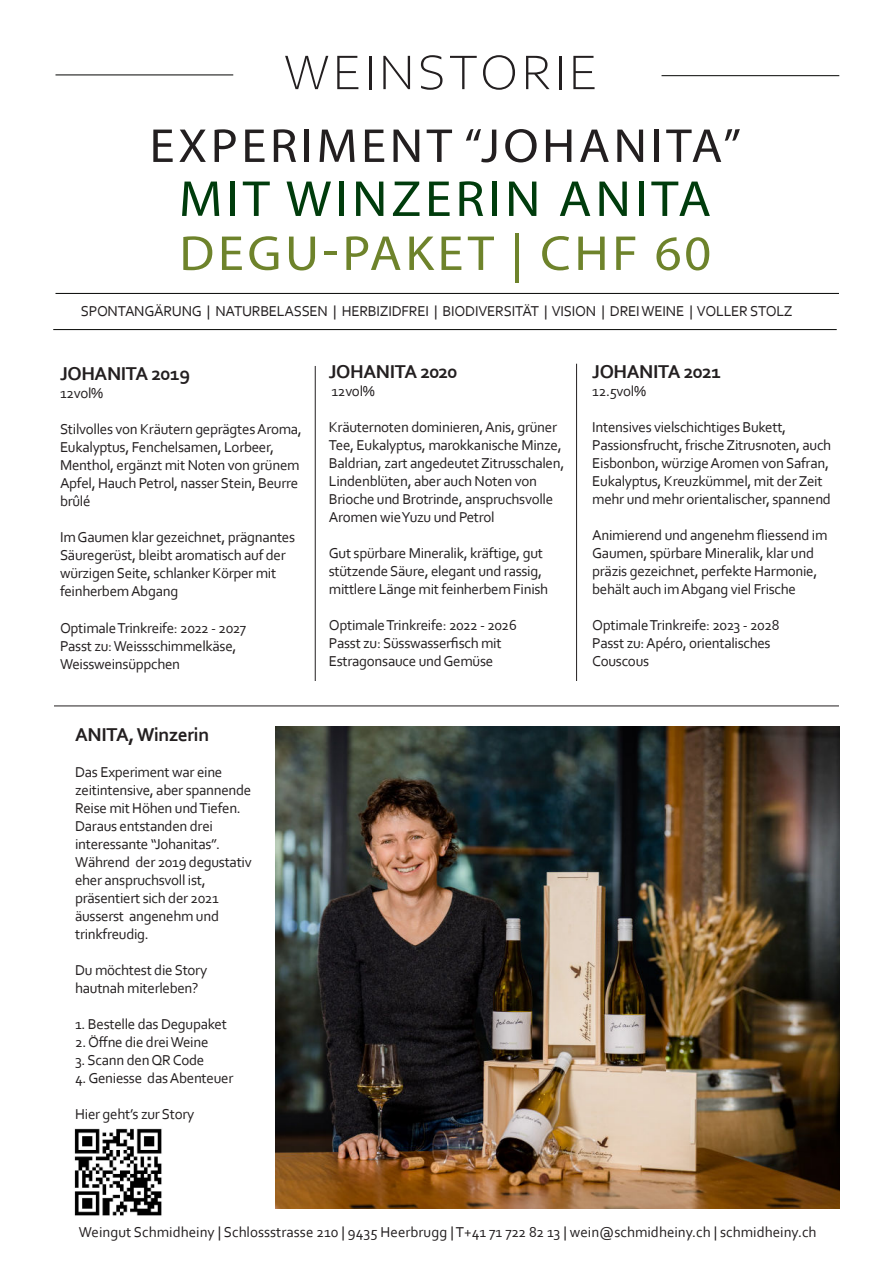
<style>
.page{position:relative;width:893px;height:1263px;background:#fff}
.page>*{position:absolute;margin:0;border:0;box-sizing:border-box;transform-origin:0 0}
.t1{font:51px "Myriad Pro";letter-spacing:.07em;color:#003c0c;scale:1.06 1}
.t2{font:300 51px "Corbel";letter-spacing:.05em;color:#231f20;scale:1.06 1}
.t3{font:49.5px "Myriad Pro";letter-spacing:.07em;color:#6e832b;scale:1.06 1}
.t4{font:48px "Myriad Pro";letter-spacing:.07em;color:#231f20;scale:1.06 1}
.t5{font:700 19.5px "Corbel";letter-spacing:-.02em;color:#231f20}
.t6{font:15px/18px "Corbel";letter-spacing:-.02em;color:#231f20}
.t7{font:15px "Corbel";color:#231f20}
</style>
<div class="page">
<img style="left:276px;top:727px;width:564px;height:482px">
<hr style="left:56px;top:75px;width:177px;height:1px;background:#040503">
<hr style="left:661px;top:75px;width:178px;height:1px;background:#040503">
<hr style="left:54px;top:705px;width:785px;height:1px;background:#231f20">
<hr style="left:576px;top:364px;width:1px;height:317px;background:#231f20">
<hr style="left:315px;top:366px;width:1px;height:315px;background:#231f20">
<hr style="left:56px;top:293px;width:783px;height:1px;background:#040503">
<hr style="left:53px;top:329px;width:784px;height:1px;background:#040503">
<img style="left:74px;top:1128px;width:88px;height:88px">
<h1 class="t2" style="left:284px;top:42px;width:298px">WEINSTORIE</h1>
<h3 class="t4" style="left:149px;top:126px;width:559px">EXPERIMENT “JOHANITA”</h3>
<h1 class="t1" style="left:179px;top:178px;width:504px">MIT WINZERIN ANITA</h1>
<h2 class="t3" style="left:179px;top:233px;width:503px">DEGU-PAKET | CHF 60</h2>
<p class="t6" style="left:81px;top:303px;width:713px">SPONTANGÄRUNG | NATURBELASSEN | HERBIZIDFREI | BIODIVERSITÄT | VISION | DREI WEINE | VOLLER STOLZ</p>
<h3 class="t5" style="left:60px;top:367px;width:132px">JOHANITA 2019</h3>
<p class="t6" style="left:60px;top:385px;width:45px">12vol%</p>
<p class="t6" style="left:60px;top:421px;width:243px">Stilvolles von Kräutern geprägtes Aroma, Eukalyptus, Fenchelsamen, Lorbeer, Menthol, ergänzt mit Noten von grünem Apfel, Hauch Petrol, nasser Stein, Beurre brûlé</p>
<p class="t6" style="left:60px;top:529px;width:237px">Im Gaumen klar gezeichnet, prägnantes Säuregerüst, bleibt aromatisch auf der würzigen Seite, schlanker Körper mit feinherbem Abgang</p>
<p class="t6" style="left:60px;top:619px;width:188px">Optimale Trinkreife: 2022 - 2027<br>Passt zu: Weissschimmelkäse,<br>Weissweinsüppchen</p>
<h3 class="t5" style="left:75px;top:727px;width:136px">ANITA, Winzerin</h3>
<p class="t6" style="left:75px;top:764px;width:178px">Das Experiment war eine zeitintensive, aber spannende<br>Reise mit Höhen und Tiefen.<br>Daraus entstanden drei interessante “Johanitas”.<br>Während der 2019 degustativ eher anspruchsvoll ist, präsentiert sich der 2021 äusserst angenehm und trinkfreudig.</p>
<p class="t6" style="left:75px;top:962px;width:134px">Du möchtest die Story hautnah miterleben?</p>
<p class="t6" style="left:75px;top:1016px;width:153px">1. Bestelle das Degupaket</p>
<p class="t6" style="left:75px;top:1033px;width:135px">2. Öffne die drei Weine</p>
<p class="t6" style="left:75px;top:1052px;width:131px">3. Scann den QR Code</p>
<p class="t6" style="left:75px;top:1070px;width:160px">4. Geniesse das Abenteuer</p>
<p class="t6" style="left:75px;top:1106px;width:121px">Hier geht’s zur Story</p>
<h3 class="t5" style="left:329px;top:364px;width:130px">JOHANITA 2020</h3>
<p class="t6" style="left:332px;top:383px;width:45px">12vol%</p>
<p class="t6" style="left:329px;top:419px;width:237px">Kräuternoten dominieren, Anis, grüner Tee, Eukalyptus, marokkanische Minze, Baldrian, zart angedeutet Zitrusschalen, Lindenblüten, aber auch Noten von Brioche und Brotrinde, anspruchsvolle Aromen wie Yuzu und Petrol</p>
<p class="t6" style="left:329px;top:545px;width:221px">Gut spürbare Mineralik, kräftige, gut stützende Säure, elegant und rassig, mittlere Länge mit feinherbem Finish</p>
<p class="t6" style="left:329px;top:617px;width:190px">Optimale Trinkreife: 2022 - 2026<br>Passt zu: Süsswasserfisch mit<br>Estragonsauce und Gemüse</p>
<h3 class="t5" style="left:592px;top:364px;width:130px">JOHANITA 2021</h3>
<p class="t6" style="left:592px;top:383px;width:55px">12.5vol%</p>
<p class="t6" style="left:592px;top:419px;width:240px">Intensives vielschichtiges Bukett, Passionsfrucht, frische Zitrusnoten, auch Eisbonbon, würzige Aromen von Safran, Eukalyptus, Kreuzkümmel, mit der Zeit mehr und mehr orientalischer, spannend</p>
<p class="t6" style="left:592px;top:525px;width:237px">Animierend und angenehm fliessend im Gaumen, spürbare Mineralik, klar und präzis gezeichnet, perfekte Harmonie, behält auch im Abgang viel Frische</p>
<p class="t6" style="left:592px;top:617px;width:189px">Optimale Trinkreife: 2023 - 2028<br>Passt zu: Apéro, orientalisches<br>Couscous</p>
<p class="t7" style="left:79px;top:1225px;width:739px">Weingut Schmidheiny | Schlossstrasse 210 | 9435 Heerbrugg | T+41 71 722 82 13 | wein@schmidheiny.ch | schmidheiny.ch</p>
</div>
